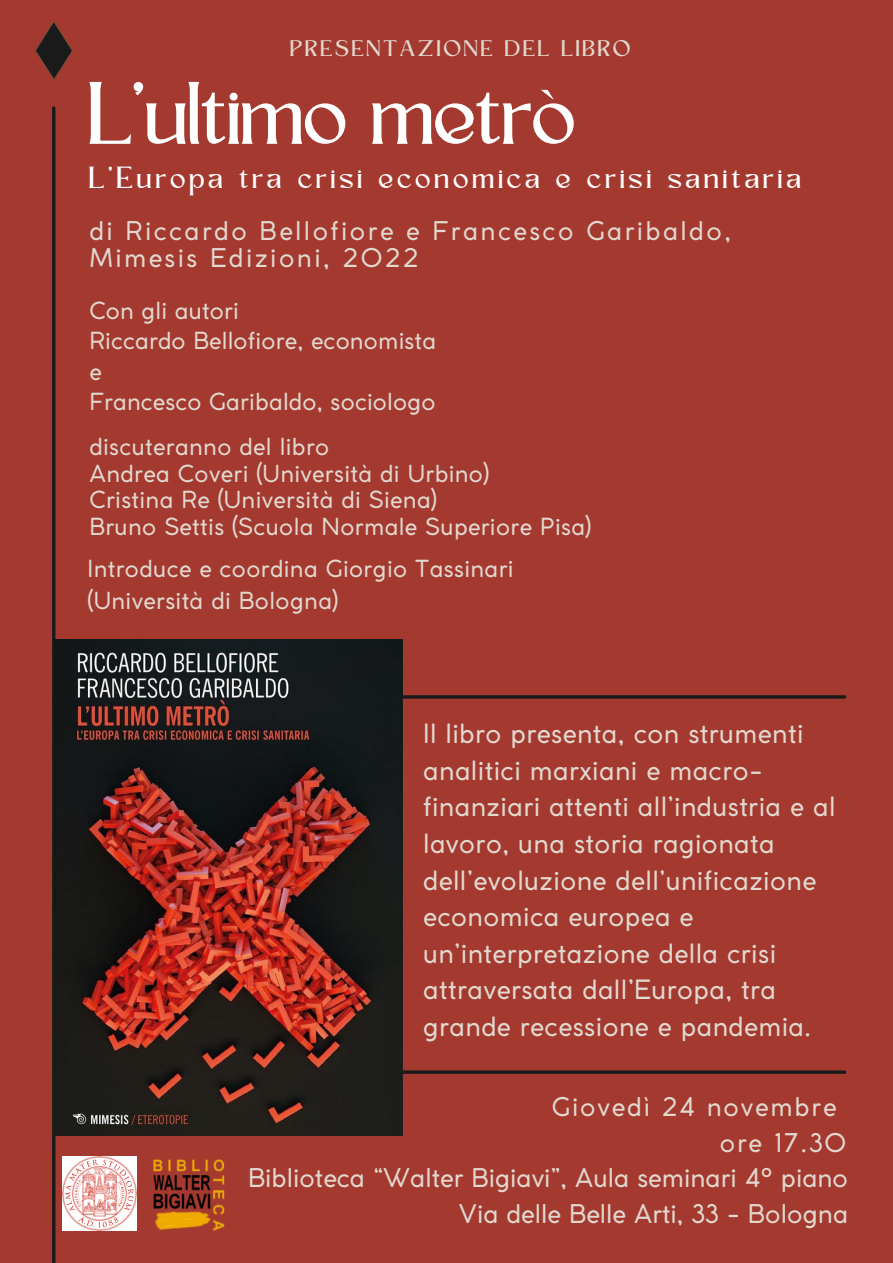
<style>
.page{position:relative;width:893px;height:1263px;background:#a43930}
.page>*{position:absolute;margin:0;border:0;box-sizing:border-box;transform-origin:0 0}
.t1{font:82.5px "Kingred Serif";letter-spacing:-.05em;color:#fff}
.t2{font:28.5px "Kingred Serif";letter-spacing:.095em;color:#fff}
.t3{font:26.25px/36.6px "Coco Gothic";letter-spacing:.015em;color:#e1d8ce}
.t4{font:25.5px "Coco Gothic";color:#e1d8ce}
.t5{font:25.5px/27px "Coco Gothic";letter-spacing:.095em;color:#e1d8ce}
.t6{font:25.5px "Coco Gothic";letter-spacing:.07em;color:#e1d8ce}
.t7{font:23.25px/30.4px "Coco Gothic";letter-spacing:.015em;color:#e1d8ce}
.t8{font:21px "Kingred Serif";letter-spacing:.095em;color:#e1d8ce}
</style>
<div class="page">
<svg style="left:35px;top:22px;width:37px;height:57px"></svg>
<hr style="left:52px;top:108px;width:3px;height:1155px;background:#191a19">
<svg style="left:402px;top:695px;width:442px;height:4px;background:#2e1e1c"></svg>
<svg style="left:402px;top:1070px;width:442px;height:4px;background:#2e1e1c"></svg>
<img style="left:54px;top:639px;width:348px;height:497px">
<img style="left:153px;top:1159px;width:72px;height:72px">
<img style="left:63px;top:1156px;width:73px;height:75px">
<p class="t8" style="left:290px;top:40px;width:343px">PRESENTAZIONE DEL LIBRO</p>
<h1 class="t1" style="left:89px;top:82px;width:493px">L’ultimo metrò</h1>
<p class="t2" style="left:89px;top:166px;width:715px">L'Europa tra crisi economica e crisi sanitaria</p>
<p class="t5" style="left:89px;top:220px;width:643px">di Riccardo Bellofiore e Francesco Garibaldo,<br>Mimesis Edizioni, 2022</p>
<p class="t7" style="left:89px;top:297px;width:348px">Con gli autori<br>Riccardo Bellofiore, economista e<br>Francesco Garibaldo, sociologo</p>
<p class="t7" style="left:89px;top:435px;width:503px;line-height:26.5px">discuteranno del libro<br>Andrea Coveri (Università di Urbino)<br>Cristina Re (Università di Siena)<br>Bruno Settis (Scuola Normale Superiore Pisa)</p>
<p class="t7" style="left:88px;top:554px;width:427px;line-height:32.1px">Introduce e coordina Giorgio Tassinari (Università di Bologna)</p>
<p class="t3" style="left:423px;top:718px;width:414px">Il libro presenta, con strumenti analitici marxiani e macro&shy;finanziari attenti all’industria e al lavoro, una storia ragionata dell’evoluzione dell’unificazione economica europea e un’interpretazione della crisi attraversata dall’Europa, tra grande recessione e pandemia.</p>
<p class="t6" style="left:552px;top:1097px;width:286px">Giovedì 24 novembre</p>
<p class="t6" style="left:720px;top:1133px;width:128px">ore 17.30</p>
<p class="t4" style="left:248px;top:1168px;width:601px">Biblioteca “Walter Bigiavi”, Aula seminari 4º piano</p>
<p class="t4" style="left:459px;top:1204px;width:391px">Via delle Belle Arti, 33 - Bologna</p>
</div>
